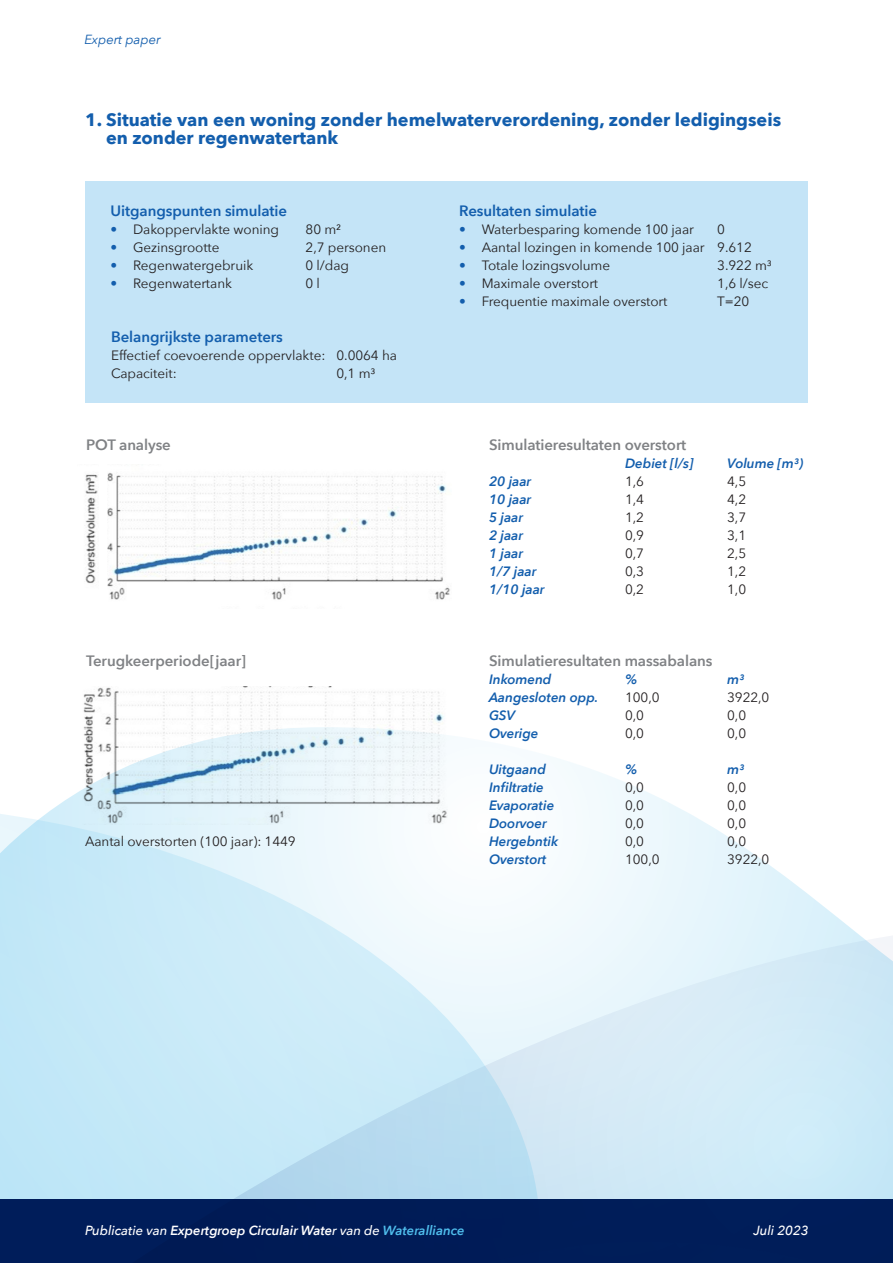
<style>
.page{position:relative;width:893px;height:1263px;background:#fff}
.page>*{position:absolute;margin:0;border:0;box-sizing:border-box;transform-origin:0 0}
.t1{font:700 18px/18px "Avenir Next";color:#135ead}
.t2{font:600 15px "Avenir Next";letter-spacing:-.005em;color:#808285}
.t3{font:600 15px "Avenir Next";letter-spacing:-.005em;color:#135ead}
.t4{font:13.5px "Avenir Next";letter-spacing:-.005em;color:#231f20}
.t5{font:italic 600 13.5px "Avenir Next";letter-spacing:-.005em;color:#135ead}
.t6{font:italic 600 13.2px "Avenir Next";letter-spacing:-.005em;color:#fff}
.t7{font:italic 13.2px "Avenir Next";letter-spacing:-.005em;color:#135ead}
.t8{font:italic 500 13.2px "Avenir Next";letter-spacing:-.005em;color:#fff}
.s1{color:#135ead}
.s2{font-weight:500}
.s3{color:#4fbdec}
</style>
<div class="page">
<svg style="left:62px;top:758px;width:780px;height:163px"></svg>
<svg style="left:540px;top:921px;width:353px;height:278px;background:#d6ecf7"></svg>
<svg style="left:0;top:803px;width:540px;height:396px;fill:#caeaf8"></svg>
<div style="left:85px;top:182px;width:723px;height:221px;background:#c4e4f7"></div>
<img style="left:85px;top:474px;width:13px;height:110px">
<img style="left:107px;top:473px;width:343px;height:127px">
<img style="left:78px;top:687px;width:369px;height:138px">
<div style="left:0;top:1199px;width:893px;height:64px;background:#00215d"></div>
<p class="t7" style="left:84px;top:28px;width:78px">Expert paper</p>
<p class="t1" style="left:106px;top:110px;width:677px;text-indent:-21px">1. Situatie van een woning zonder hemelwaterverordening, zonder ledigingseis en zonder regenwatertank</p>
<p class="t3" style="left:111px;top:198px;width:178px">Uitgangspunten simulatie</p>
<p class="t4" style="left:111px;top:218px;width:170px"><span class="s1">•</span> Dakoppervlakte woning</p>
<p class="t4" style="left:306px;top:218px;width:37px">80 m²</p>
<p class="t4" style="left:111px;top:236px;width:110px"><span class="s1">•</span> Gezinsgrootte</p>
<p class="t4" style="left:306px;top:236px;width:82px">2,7 personen</p>
<p class="t4" style="left:111px;top:254px;width:144px"><span class="s1">•</span> Regenwatergebruik</p>
<p class="t4" style="left:306px;top:254px;width:45px">0 l/dag</p>
<p class="t4" style="left:111px;top:272px;width:123px"><span class="s1">•</span> Regenwatertank</p>
<p class="t4" style="left:306px;top:272px;width:16px">0 l</p>
<p class="t3" style="left:111px;top:324px;width:173px">Belangrijkste parameters</p>
<p class="t4" style="left:111px;top:344px;width:287px">Effectief coevoerende oppervlakte: 0.0064 ha</p>
<p class="t4" style="left:111px;top:362px;width:67px">Capaciteit:</p>
<p class="t4" style="left:336px;top:362px;width:41px">0,1 m³</p>
<p class="t2" style="left:86px;top:432px;width:86px">POT analyse</p>
<p class="t2" style="left:86px;top:648px;width:161px">Terugkeerperiode[jaar]</p>
<p class="t4" style="left:85px;top:830px;width:212px">Aantal overstorten (100 jaar): 1449</p>
<p class="t3" style="left:459px;top:198px;width:139px">Resultaten simulatie</p>
<p class="t4" style="left:459px;top:218px;width:236px"><span class="s1">•</span> Waterbesparing komende 100 jaar</p>
<p class="t4" style="left:717px;top:218px;width:9px">0</p>
<p class="t4" style="left:459px;top:236px;width:294px"><span class="s1">•</span> Aantal lozingen in komende 100 jaar 9.612</p>
<p class="t4" style="left:459px;top:254px;width:152px"><span class="s1">•</span> Totale lozingsvolume</p>
<p class="t4" style="left:717px;top:254px;width:56px">3.922 m³</p>
<p class="t4" style="left:459px;top:272px;width:140px"><span class="s1">•</span> Maximale overstort</p>
<p class="t4" style="left:717px;top:272px;width:52px">1,6 l/sec</p>
<p class="t4" style="left:459px;top:290px;width:210px"><span class="s1">•</span> Frequentie maximale overstort</p>
<p class="t4" style="left:717px;top:290px;width:34px">T=20</p>
<p class="t2" style="left:489px;top:432px;width:199px">Simulatieresultaten overstort</p>
<p class="t5" style="left:625px;top:452px;width:70px">Debiet [l/s]</p>
<p class="t5" style="left:727px;top:452px;width:78px">Volume [m³)</p>
<p class="t5" style="left:489px;top:470px;width:44px">20 jaar</p>
<p class="t4" style="left:625px;top:470px;width:21px">1,6</p>
<p class="t4" style="left:727px;top:470px;width:21px">4,5</p>
<p class="t5" style="left:489px;top:488px;width:44px">10 jaar</p>
<p class="t4" style="left:625px;top:488px;width:21px">1,4</p>
<p class="t4" style="left:727px;top:488px;width:21px">4,2</p>
<p class="t5" style="left:489px;top:506px;width:36px">5 jaar</p>
<p class="t4" style="left:625px;top:506px;width:21px">1,2</p>
<p class="t4" style="left:727px;top:506px;width:21px">3,7</p>
<p class="t5" style="left:489px;top:524px;width:36px">2 jaar</p>
<p class="t4" style="left:625px;top:524px;width:21px">0,9</p>
<p class="t4" style="left:727px;top:524px;width:21px">3,1</p>
<p class="t5" style="left:489px;top:542px;width:36px">1 jaar</p>
<p class="t4" style="left:625px;top:542px;width:21px">0,7</p>
<p class="t4" style="left:727px;top:542px;width:21px">2,5</p>
<p class="t5" style="left:489px;top:560px;width:49px">1/7 jaar</p>
<p class="t4" style="left:625px;top:560px;width:21px">0,3</p>
<p class="t4" style="left:727px;top:560px;width:21px">1,2</p>
<p class="t5" style="left:489px;top:578px;width:57px">1/10 jaar</p>
<p class="t4" style="left:625px;top:578px;width:21px">0,2</p>
<p class="t4" style="left:727px;top:578px;width:21px">1,0</p>
<p class="t2" style="left:489px;top:648px;width:225px">Simulatieresultaten massabalans</p>
<p class="t5" style="left:489px;top:668px;width:64px">Inkomend</p>
<p class="t5" style="left:625px;top:668px;width:14px">%</p>
<p class="t5" style="left:727px;top:668px;width:19px">m³</p>
<p class="t5" style="left:489px;top:686px;width:111px">Aangesloten opp.</p>
<p class="t4" style="left:625px;top:686px;width:36px">100,0</p>
<p class="t4" style="left:727px;top:686px;width:44px">3922,0</p>
<p class="t5" style="left:489px;top:704px;width:28px">GSV</p>
<p class="t4" style="left:625px;top:704px;width:21px">0,0</p>
<p class="t4" style="left:727px;top:704px;width:21px">0,0</p>
<p class="t5" style="left:489px;top:722px;width:51px">Overige</p>
<p class="t4" style="left:625px;top:722px;width:21px">0,0</p>
<p class="t4" style="left:727px;top:722px;width:21px">0,0</p>
<p class="t5" style="left:489px;top:758px;width:58px">Uitgaand</p>
<p class="t5" style="left:625px;top:758px;width:14px">%</p>
<p class="t5" style="left:727px;top:758px;width:19px">m³</p>
<p class="t5" style="left:489px;top:776px;width:56px">Infiltratie</p>
<p class="t4" style="left:625px;top:776px;width:21px">0,0</p>
<p class="t4" style="left:727px;top:776px;width:21px">0,0</p>
<p class="t5" style="left:489px;top:794px;width:67px">Evaporatie</p>
<p class="t4" style="left:625px;top:794px;width:21px">0,0</p>
<p class="t4" style="left:727px;top:794px;width:21px">0,0</p>
<p class="t5" style="left:489px;top:812px;width:59px">Doorvoer</p>
<p class="t4" style="left:625px;top:812px;width:21px">0,0</p>
<p class="t4" style="left:727px;top:812px;width:21px">0,0</p>
<p class="t5" style="left:489px;top:830px;width:71px">Hergebntik</p>
<p class="t4" style="left:625px;top:830px;width:21px">0,0</p>
<p class="t4" style="left:727px;top:830px;width:21px">0,0</p>
<p class="t5" style="left:489px;top:848px;width:59px">Overstort</p>
<p class="t4" style="left:625px;top:848px;width:36px">100,0</p>
<p class="t4" style="left:727px;top:848px;width:44px">3922,0</p>
<p class="t6" style="left:85px;top:1219px;width:381px"><span class="s2">Publicatie van</span> Expertgroep Circulair Wate<span class="s2">r van de</span> <span class="s3">Wateralliance</span></p>
<p class="t8" style="left:753px;top:1219px;width:57px">Juli 2023</p>
</div>
